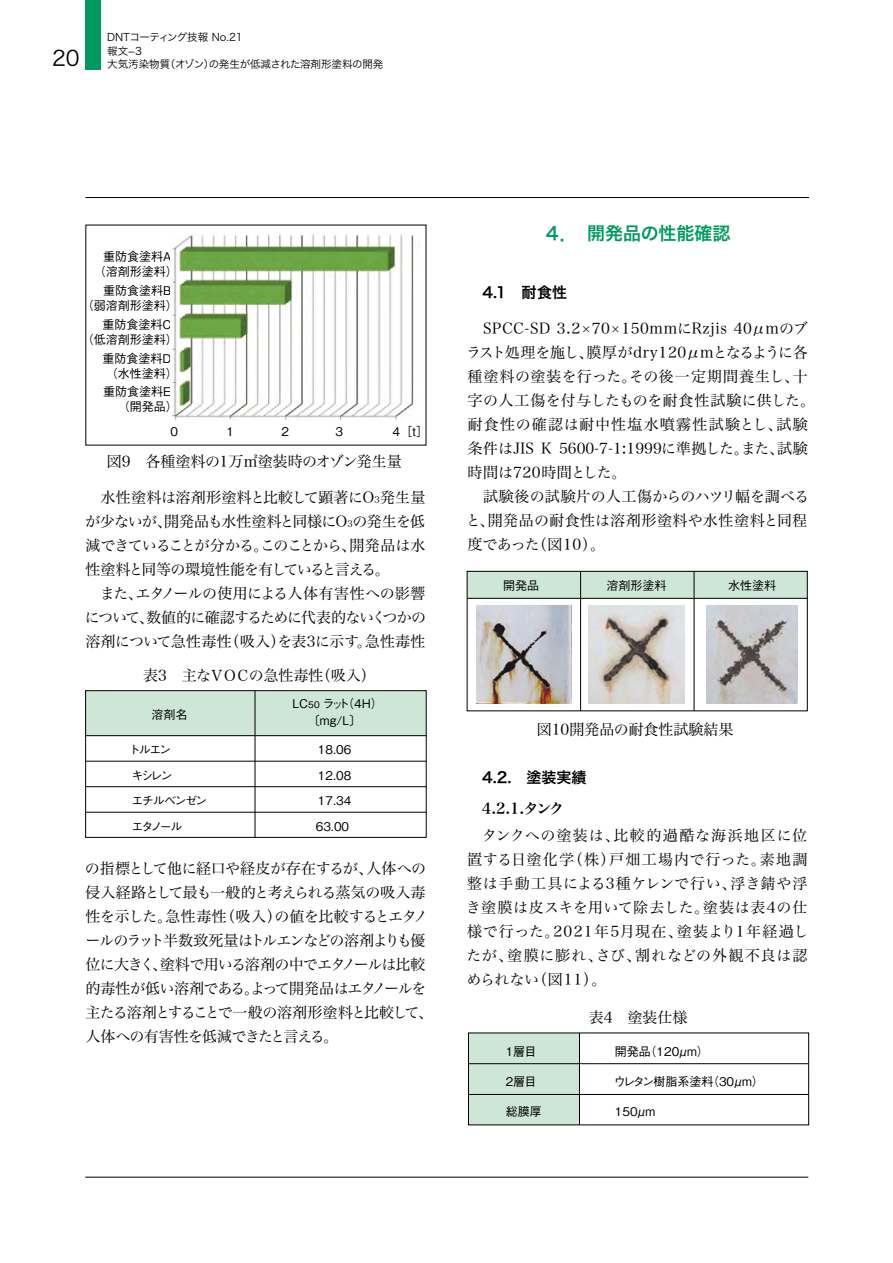
<style>
.page{position:relative;width:893px;height:1263px;background:#fff}
.page>*{position:absolute;margin:0;border:0;box-sizing:border-box;transform-origin:0 0}
.t1{font:21px "Hira Kaku Pro W3";color:#000}
.t2{font:18px "Hira Kaku Pro W6";color:#009a61}
.t3{font:15px/24px "Hira Min Pro W3";letter-spacing:.02em;color:#000}
.t4{font:15px/24px "Hira Min Pro W3";letter-spacing:-.055em;color:#000}
.t5{font:15px/24px "Hira Min Pro W3";letter-spacing:-.045em;color:#000}
.t6{font:15px/24px "Hira Min Pro N W3";letter-spacing:.055em;color:#000;text-align:justify}
.t7{font:15px "Hira Min Pro W3";color:#000}
.t8{font:15px "Hira Min Pro W3";letter-spacing:-.02em;color:#000}
.t9{font:15px "Hira Kaku Pro W6";color:#000}
.t10{font:15px "Hira Min Pro W6";color:#000}
.t11{font:500 12px/15px "Gothic BBB Pro";color:#000}
.t12{font:500 12px/25.5px "Gothic BBB Pro";letter-spacing:-.15em;color:#000}
.t13{font:500 12px "Gothic BBB Pro";letter-spacing:-.06em;color:#000}
.t14{font:10.5px/13.5px "Hira Kaku Pro W3";letter-spacing:-.005em;color:#000}
.s1{font-size:9px}
</style>
<div class="page">
<div style="left:85px;top:0;width:16px;height:70px;background:#009a61"></div>
<hr style="left:85px;top:197px;width:724px;height:1px;background:#000">
<hr style="left:85px;top:1177px;width:723px;height:1px;background:#000">
<div style="left:86px;top:691px;width:340px;height:44px;background:#cde6d6"></div>
<div style="left:467px;top:571px;width:340px;height:27px;background:#cde6d6"></div>
<div style="left:468px;top:1033px;width:112px;height:92px;background:#cde6d6"></div>
<div style="left:85px;top:690px;width:342px;height:148px;border:1px solid #000"></div>
<hr style="left:255px;top:691px;width:1px;height:146px;background:#000">
<img style="left:172px;top:234px;width:242px;height:187px">
<hr style="left:86px;top:735px;width:340px;height:1px;background:#000">
<hr style="left:86px;top:761px;width:340px;height:1px;background:#000">
<hr style="left:86px;top:786px;width:340px;height:1px;background:#000">
<hr style="left:86px;top:812px;width:340px;height:1px;background:#000">
<div style="left:467px;top:571px;width:341px;height:140px;border:1px solid #000"></div>
<hr style="left:467px;top:598px;width:340px;height:1px;background:#000">
<hr style="left:580px;top:571px;width:1px;height:140px;background:#000">
<hr style="left:694px;top:571px;width:1px;height:140px;background:#000">
<img style="left:477px;top:605px;width:94px;height:98px">
<img style="left:589px;top:605px;width:95px;height:98px">
<img style="left:706px;top:605px;width:91px;height:98px">
<hr style="left:468px;top:1063px;width:341px;height:1px;background:#000">
<hr style="left:468px;top:1094px;width:341px;height:1px;background:#000">
<hr style="left:579px;top:1033px;width:1px;height:92px;background:#000">
<h1 class="t1" style="left:52px;top:39px;width:29px">20</h1>
<p class="t14" style="left:107px;top:30px;width:278px">DNTコーティング技報 No.21<br>報文-3<br>大気汚染物質（オゾン）の発生が低減された溶剤形塗料の開発</p>
<p class="t11" style="left:94px;top:247px;width:85px;text-align:center">重防食塗料A<br>（溶剤形塗料）</p>
<p class="t11" style="left:82px;top:281px;width:97px;text-indent:21px">重防食塗料B（弱溶剤形塗料）</p>
<p class="t11" style="left:82px;top:316px;width:97px;text-indent:21px">重防食塗料C（低溶剤形塗料）</p>
<p class="t11" style="left:102px;top:350px;width:77px">重防食塗料D（水性塗料）</p>
<p class="t11" style="left:118px;top:382px;width:61px;text-indent:-15px">重防食塗料E（開発品）</p>
<p class="t11" style="left:171px;top:422px;width:9px">0</p>
<p class="t11" style="left:227px;top:422px;width:9px">1</p>
<p class="t11" style="left:282px;top:422px;width:9px">2</p>
<p class="t11" style="left:336px;top:422px;width:9px">3</p>
<p class="t11" style="left:393px;top:422px;width:37px">4 ［ｔ］</p>
<p class="t7" style="left:107px;top:449px;width:297px">図9　各種塗料の1万㎡塗装時のオゾン発生量</p>
<p class="t5" style="left:85px;top:484px;width:343px">　水性塗料は溶剤形塗料と比較して顕著にO<span class="s1">3</span>発生量が少ないが、開発品も水性塗料と同様にO<span class="s1">3</span>の発生を低減できていることが分かる。このことから、開発品は水性塗料と同等の環境性能を有していると言える。<br>　また、エタノールの使用による人体有害性への影響について、数値的に確認するために代表的ないくつかの溶剤について急性毒性（吸入）を表3に示す。急性毒性</p>
<p class="t8" style="left:143px;top:663px;width:234px">表3　主なＶＯＣの急性毒性（吸入）</p>
<p class="t11" style="left:151px;top:706px;width:37px">溶剤名</p>
<p class="t11" style="left:293px;top:694px;width:92px;line-height:16.5px;text-align:center">LC<span class="s1">50</span> ラット（4H）〔mg/L〕</p>
<p class="t12" style="left:129px;top:736px;width:80px">トルエン<br>キシレン<br>エチルベンゼンエタノール</p>
<p class="t11" style="left:316px;top:736px;width:37px;line-height:25.5px;text-align:justify">18.06<br>12.08<br>17.34<br>63.00</p>
<p class="t4" style="left:85px;top:855px;width:350px">の指標として他に経口や経皮が存在するが、人体への侵入経路として最も一般的と考えられる蒸気の吸入毒性を示した。急性毒性（吸入）の値を比較するとエタノールのラット半数致死量はトルエンなどの溶剤よりも優位に大きく、塗料で用いる溶剤の中でエタノールは比較的毒性が低い溶剤である。よって開発品はエタノールを主たる溶剤とすることで一般の溶剤形塗料と比較して、人体への有害性を低減できたと言える。</p>
<p class="t2" style="left:543px;top:217px;width:188px">４．　開発品の性能確認</p>
<p class="t9" style="left:468px;top:279px;width:101px">　4.1　耐食性</p>
<p class="t3" style="left:466px;top:315px;width:351px;text-indent:17px">SPCC-SD 3.2×70×150mmにRzjis 40μmのブラスト処理を施し、膜厚がdry120μmとなるように各種塗料の塗装を行った。その後一定期間養生し、十字の人工傷を付与したものを耐食性試験に供した。耐食性の確認は耐中性塩水噴霧性試験とし、試験条件はJIS K 5600-7-1:1999に準拠した。また、試験時間は720時間とした。<br>　試験後の試験片の人工傷からのハツリ幅を調べると、開発品の耐食性は溶剤形塗料や水性塗料と同程度であった（図10）。</p>
<p class="t11" style="left:503px;top:577px;width:37px">開発品</p>
<p class="t11" style="left:607px;top:577px;width:61px">溶剤形塗料</p>
<p class="t11" style="left:728px;top:577px;width:49px">水性塗料</p>
<p class="t7" style="left:537px;top:716px;width:198px">図10開発品の耐食性試験結果</p>
<p class="t9" style="left:467px;top:764px;width:121px">　4.2.　塗装実績</p>
<p class="t10" style="left:482px;top:795px;width:84px">4.2.1.タンク</p>
<p class="t6" style="left:466px;top:822px;width:344px;text-indent:16px">タンクへの塗装は、比較的過酷な海浜地区に位置する日塗化学（株）戸畑工場内で行った。素地調整は手動工具による3種ケレンで行い、浮き錆や浮き塗膜は皮スキを用いて除去した。塗装は表4の仕様で行った。2021年5月現在、塗装より1年経過したが、塗膜に膨れ、さび、割れなどの外観不良は認められない（図11）。</p>
<p class="t11" style="left:506px;top:1042px;width:32px">1層目</p>
<p class="t11" style="left:506px;top:1072px;width:32px">2層目</p>
<p class="t11" style="left:506px;top:1102px;width:37px">総膜厚</p>
<p class="t8" style="left:589px;top:1005px;width:100px">表4　塗装仕様</p>
<p class="t11" style="left:615px;top:1042px;width:96px">開発品（120μm）</p>
<p class="t13" style="left:614px;top:1071px;width:152px">ウレタン樹脂系塗料（30μm）</p>
<p class="t11" style="left:615px;top:1102px;width:42px">150μm</p>
</div>
